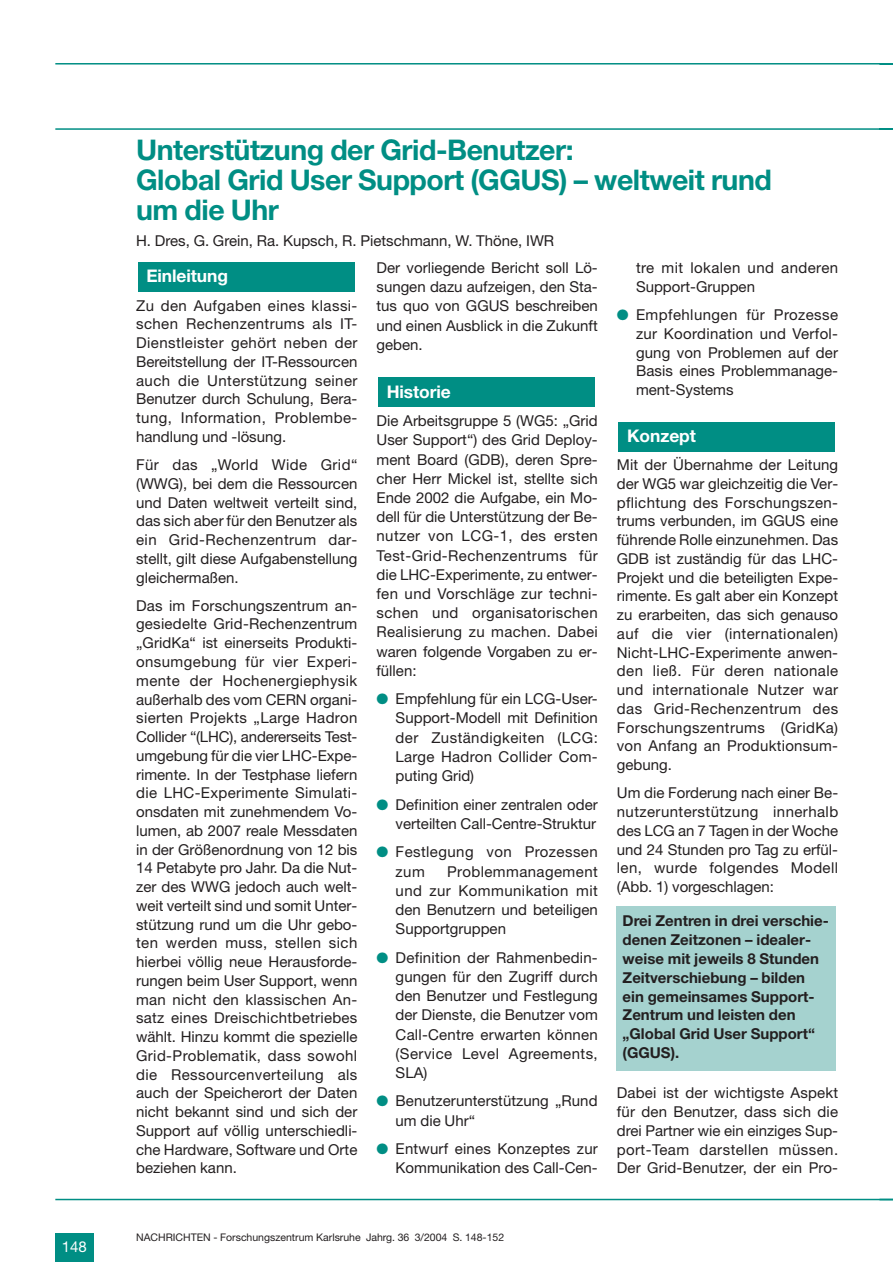
<style>
.page{position:relative;width:893px;height:1262px;background:#fff}
.page>*{position:absolute;margin:0;border:0;box-sizing:border-box;transform-origin:0 0}
.t1{font:700 28.5px/30px "Helvetica Neue";letter-spacing:-.015em;color:#008e84}
.t2{font:700 17.4px "Helvetica Neue";letter-spacing:-.005em;color:#fff}
.t3{font:15px/18.8px "Helvetica Neue";color:#231f20;text-align:justify}
.t4{font:700 15px/18.8px "Helvetica Neue";color:#231f20}
.t5{font:15px/19.2px "Helvetica Neue";letter-spacing:.03em;color:#231f20}
.t6{font:15px "Helvetica Neue";color:#fff}
.t7{font:10.5px "Helvetica Neue";color:#231f20}
.s1{color:#008e84}
</style>
<div class="page">
<div style="left:617px;top:906px;width:219px;height:164px;background:#a5d2cf"></div>
<div style="left:618px;top:422px;width:217px;height:29px;background:#008e84"></div>
<div style="left:378px;top:378px;width:217px;height:29px;background:#008e84"></div>
<div style="left:138px;top:262px;width:216px;height:30px;background:#008e84"></div>
<hr style="left:55px;top:63px;width:837px;height:1px;background:#008e84">
<hr style="left:55px;top:128px;width:837px;height:2px;background:#008e84">
<hr style="left:55px;top:1198px;width:837px;height:2px;background:#008e84">
<div style="left:55px;top:1233px;width:39px;height:29px;background:#008e84"></div>
<p class="t6" style="left:62px;top:1241px;width:27px">148</p>
<h1 class="t1" style="left:136px;top:138px;width:637px">Unterstützung der Grid-Benutzer:<br>Global Grid User Support (GGUS) – weltweit rund um die Uhr</h1>
<p class="t3" style="left:136px;top:232px;width:419px">H. Dres, G. Grein, Ra. Kupsch, R. Pietschmann, W. Thöne, IWR</p>
<p class="t2" style="left:146px;top:270px;width:83px">Einleitung</p>
<p class="t3" style="left:136px;top:297px;width:223px">Zu den Aufgaben eines klassi&shy;schen Rechenzentrums als IT-Dienstleister gehört neben der Bereitstellung der IT-Ressourcen auch die Unterstützung seiner Benutzer durch Schulung, Bera&shy;tung, Information, Problembe&shy;handlung und -lösung.</p>
<p class="t3" style="left:136px;top:457px;width:223px">Für das „World Wide Grid“ (WWG), bei dem die Ressourcen und Daten weltweit verteilt sind, das sich aber für den Benutzer als ein Grid-Rechenzentrum dar&shy;stellt, gilt diese Aufgabenstellung gleichermaßen.</p>
<p class="t3" style="left:136px;top:597px;width:223px">Das im Forschungszentrum an&shy;gesiedelte Grid-Rechenzentrum „GridKa“ ist einerseits Produkti&shy;onsumgebung für vier Experi&shy;mente der Hochenergiephysik außerhalb des vom CERN organi&shy;sierten Projekts „Large Hadron Collider “(LHC), andererseits Test&shy;umgebung für die vier LHC-Expe&shy;rimente. In der Testphase liefern die LHC-Experimente Simulati&shy;onsdaten mit zunehmendem Vo&shy;lumen, ab 2007 reale Messdaten in der Größenordnung von 12 bis 14 Petabyte pro Jahr. Da die Nut&shy;zer des WWG jedoch auch welt&shy;weit verteilt sind und somit Unter&shy;stützung rund um die Uhr gebo&shy;ten werden muss, stellen sich hierbei völlig neue Herausforde&shy;rungen beim User Support, wenn man nicht den klassischen An&shy;satz eines Dreischichtbetriebes wählt. Hinzu kommt die spezielle Grid-Problematik, dass sowohl die Ressourcenverteilung als auch der Speicherort der Daten nicht bekannt sind und sich der Support auf völlig unterschiedli&shy;che Hardware, Software und Orte beziehen kann.</p>
<p class="t3" style="left:376px;top:260px;width:223px;line-height:19.2px">Der vorliegende Bericht soll Lö&shy;sungen dazu aufzeigen, den Sta&shy;tus quo von GGUS beschreiben und einen Ausblick in die Zukunft geben.</p>
<p class="t2" style="left:387px;top:385px;width:66px">Historie</p>
<p class="t3" style="left:376px;top:413px;width:223px;line-height:19.2px">Die Arbeitsgruppe 5 (WG5: „Grid User Support“) des Grid Deploy&shy;ment Board (GDB), deren Spre&shy;cher Herr Mickel ist, stellte sich Ende 2002 die Aufgabe, ein Mo&shy;dell für die Unterstützung der Be&shy;nutzer von LCG-1, des ersten Test-Grid-Rechenzentrums für die LHC-Experimente, zu entwer&shy;fen und Vorschläge zur techni&shy;schen und organisatorischen Realisierung zu machen. Dabei waren folgende Vorgaben zu er&shy;füllen:</p>
<p class="t3" style="left:395px;top:691px;width:204px;line-height:19.2px;text-indent:-19px"><span class="s1">●</span> Empfehlung für ein LCG-User-Support-Modell mit Definition der Zuständigkeiten (LCG:<br>Large Hadron Collider Com&shy;puting Grid)</p>
<p class="t3" style="left:376px;top:796px;width:223px;line-height:19.2px;text-align:right"><span class="s1">●</span> Definition einer zentralen oder verteilten Call-Centre-Struktur</p>
<p class="t5" style="left:395px;top:844px;width:204px;text-indent:-19px"><span class="s1">●</span> Festlegung von Prozessen zum</p>
<p class="t3" style="left:395px;top:863px;width:204px;line-height:19.2px;text-indent:51px">Problemmanagement und zur Kommunikation mit den Benutzern und beteiligen Supportgruppen</p>
<p class="t3" style="left:395px;top:949px;width:204px;line-height:19.2px;text-indent:-19px"><span class="s1">●</span> Definition der Rahmenbedin&shy;gungen für den Zugriff durch den Benutzer und Festlegung der Dienste, die Benutzer vom Call-Centre erwarten können (Service Level Agreements, SLA)</p>
<p class="t3" style="left:395px;top:1093px;width:203px;line-height:19.2px;text-indent:-19px"><span class="s1">●</span> Benutzerunterstützung „Rund um die Uhr“</p>
<p class="t3" style="left:376px;top:1140px;width:223px;line-height:19.2px;text-align:right"><span class="s1">●</span> Entwurf eines Konzeptes zur<br>Kommunikation des Call-Cen-</p>
<p class="t5" style="left:636px;top:260px;width:204px;line-height:18.8px">tre mit lokalen und anderen<br>Support-Gruppen</p>
<p class="t3" style="left:636px;top:307px;width:204px;text-indent:-19px"><span class="s1">●</span> Empfehlungen für Prozesse zur Koordination und Verfol&shy;gung von Problemen auf der Basis eines Problemmanage&shy;ment-Systems</p>
<p class="t2" style="left:627px;top:429px;width:70px">Konzept</p>
<p class="t3" style="left:617px;top:457px;width:223px">Mit der Übernahme der Leitung der WG5 war gleichzeitig die Ver&shy;pflichtung des Forschungszen&shy;trums verbunden, im GGUS eine führende Rolle einzunehmen. Das GDB ist zuständig für das LHC-Projekt und die beteiligten Expe&shy;rimente. Es galt aber ein Konzept zu erarbeiten, das sich genauso auf die vier (internationalen)<br>Nicht-LHC-Experimente anwen&shy;den ließ. Für deren nationale und internationale Nutzer war das Grid-Rechenzentrum des Forschungszentrums (GridKa) von Anfang an Produktionsum&shy;gebung.</p>
<p class="t3" style="left:617px;top:785px;width:223px">Um die Forderung nach einer Be&shy;nutzerunterstützung innerhalb des LCG an 7 Tagen in der Woche und 24 Stunden pro Tag zu erfül&shy;len, wurde folgendes Modell (Abb. 1) vorgeschlagen:</p>
<p class="t4" style="left:622px;top:913px;width:208px">Drei Zentren in drei verschie&shy;denen Zeitzonen – idealer&shy;weise mit jeweils 8 Stunden<br>Zeitverschiebung – bilden ein gemeinsames Support-<br>Zentrum und leisten den „Global Grid User Support“ (GGUS).</p>
<p class="t3" style="left:617px;top:1085px;width:223px">Dabei ist der wichtigste Aspekt für den Benutzer, dass sich die drei Partner wie ein einziges Sup&shy;port-Team darstellen müssen.<br>Der Grid-Benutzer, der ein Pro-</p>
<p class="t7" style="left:136px;top:1233px;width:369px">NACHRICHTEN - Forschungszentrum Karlsruhe Jahrg. 36 3/2004 S. 148-152</p>
</div>
